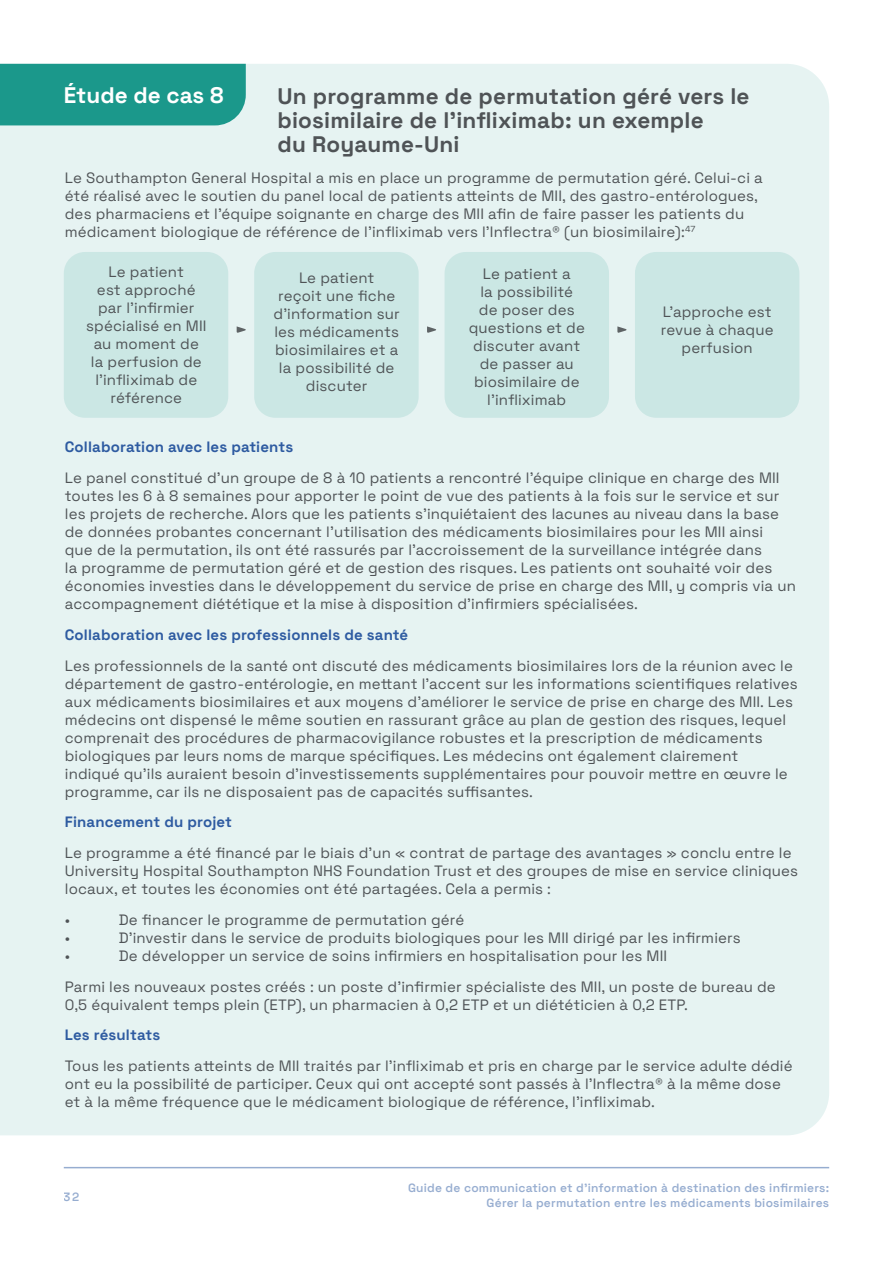
<style>
.page{position:relative;width:893px;height:1263px;background:#fff}
.page>*{position:absolute;margin:0;border:0;box-sizing:border-box;transform-origin:0 0}
.t1{font:300 22.5px/24px "Space Grotesk";letter-spacing:.01em;color:#4f5356}
.t2{font:300 22.5px "Space Grotesk";color:#fff}
.t3{font:300 15px/18px "Space Grotesk";letter-spacing:.01em;color:#4f5356}
.t4{font:300 15px "Space Grotesk";letter-spacing:.01em;color:#2e5ba1}
.t5{font:600 12px/14.4px "Space Grotesk";letter-spacing:.02em;color:#2e5ba1;text-align:right}
</style>
<div class="page">
<hr style="left:64px;top:1167px;width:765px;height:1px;background:#2e5ba1">
<div style="left:0;top:64px;width:829px;height:1071px;background:#e6f3f2"></div>
<div style="left:0;top:64px;width:246px;height:61px;background:#1b988b"></div>
<div style="left:64px;top:252px;width:164px;height:166px;background:#cbe7e4;border-radius:21px"></div>
<div style="left:254px;top:252px;width:165px;height:166px;background:#cbe7e4;border-radius:21px"></div>
<div style="left:445px;top:252px;width:164px;height:166px;background:#cbe7e4;border-radius:21px"></div>
<div style="left:635px;top:252px;width:164px;height:166px;background:#cbe7e4;border-radius:21px"></div>
<svg style="left:237px;top:326px;width:9px;height:7px"></svg>
<svg style="left:427px;top:326px;width:10px;height:7px"></svg>
<svg style="left:617px;top:326px;width:10px;height:7px"></svg>
<h1 class="t2" style="left:64px;top:78px;width:161px">Étude de cas 8</h1>
<h1 class="t1" style="left:277px;top:83px;width:474px">Un programme de permutation géré vers le biosimilaire de l’infliximab: un exemple<br>du Royaume-Uni</h1>
<p class="t3" style="left:65px;top:168px;width:699px">Le Southampton General Hospital a mis en place un programme de permutation géré. Celui-ci a été réalisé avec le soutien du panel local de patients atteints de MII, des gastro-entérologues, des pharmaciens et l’équipe soignante en charge des MII afin de faire passer les patients du médicament biologique de référence de l’infliximab vers l’Inflectra® (un biosimilaire):<sup>47</sup></p>
<p class="t3" style="left:86px;top:262px;width:122px;text-align:center">Le patient<br>est approché par l’infirmier spécialisé en MII au moment de la perfusion de l’infliximab de référence</p>
<p class="t3" style="left:274px;top:268px;width:128px;text-align:center">Le patient<br>reçoit une fiche d’information sur les médicaments biosimilaires et a la possibilité de discuter</p>
<p class="t3" style="left:469px;top:264px;width:118px;text-align:center">Le patient a<br>la possibilité<br>de poser des questions et de discuter avant de passer au biosimilaire de l’infliximab</p>
<p class="t3" style="left:661px;top:302px;width:114px;text-align:center">L’approche est revue à chaque perfusion</p>
<p class="t4" style="left:65px;top:436px;width:230px">Collaboration avec les patients</p>
<p class="t3" style="left:65px;top:468px;width:733px">Le panel constitué d’un groupe de 8 à 10 patients a rencontré l’équipe clinique en charge des MII toutes les 6 à 8 semaines pour apporter le point de vue des patients à la fois sur le service et sur les projets de recherche. Alors que les patients s’inquiétaient des lacunes au niveau dans la base de données probantes concernant l’utilisation des médicaments biosimilaires pour les MII ainsi<br>que de la permutation, ils ont été rassurés par l’accroissement de la surveillance intégrée dans<br>la programme de permutation géré et de gestion des risques. Les patients ont souhaité voir des économies investies dans le développement du service de prise en charge des MII, y compris via un accompagnement diététique et la mise à disposition d’infirmiers spécialisées.</p>
<p class="t4" style="left:65px;top:624px;width:345px">Collaboration avec les professionnels de santé</p>
<p class="t3" style="left:65px;top:655px;width:734px">Les professionnels de la santé ont discuté des médicaments biosimilaires lors de la réunion avec le département de gastro-entérologie, en mettant l’accent sur les informations scientifiques relatives aux médicaments biosimilaires et aux moyens d’améliorer le service de prise en charge des MII. Les médecins ont dispensé le même soutien en rassurant grâce au plan de gestion des risques, lequel comprenait des procédures de pharmacovigilance robustes et la prescription de médicaments biologiques par leurs noms de marque spécifiques. Les médecins ont également clairement<br>indiqué qu’ils auraient besoin d’investissements supplémentaires pour pouvoir mettre en œuvre le programme, car ils ne disposaient pas de capacités suffisantes.</p>
<p class="t4" style="left:65px;top:811px;width:169px">Financement du projet</p>
<p class="t3" style="left:65px;top:843px;width:735px">Le programme a été financé par le biais d’un « contrat de partage des avantages » conclu entre le<br>University Hospital Southampton NHS Foundation Trust et des groupes de mise en service cliniques locaux, et toutes les économies ont été partagées. Cela a permis :</p>
<p class="t3" style="left:65px;top:910px;width:7px">•</p>
<p class="t3" style="left:119px;top:910px;width:347px">De financer le programme de permutation géré</p>
<p class="t3" style="left:65px;top:928px;width:7px">•</p>
<p class="t3" style="left:119px;top:928px;width:623px">D’investir dans le service de produits biologiques pour les MII dirigé par les infirmiers</p>
<p class="t3" style="left:65px;top:946px;width:7px">•</p>
<p class="t3" style="left:65px;top:939px;width:712px;line-height:30.8px;text-indent:54px">De développer un service de soins infirmiers en hospitalisation pour les MII<br>Parmi les nouveaux postes créés : un poste d’infirmier spécialiste des MII, un poste de bureau de</p>
<p class="t3" style="left:65px;top:994px;width:624px">0,5 équivalent temps plein (ETP), un pharmacien à 0,2 ETP et un diététicien à 0,2 ETP.</p>
<p class="t4" style="left:65px;top:1024px;width:97px">Les résultats</p>
<p class="t3" style="left:65px;top:1056px;width:729px">Tous les patients atteints de MII traités par l’infliximab et pris en charge par le service adulte dédié ont eu la possibilité de participer. Ceux qui ont accepté sont passés à l’Inflectra® à la même dose et à la même fréquence que le médicament biologique de référence, l’infliximab.</p>
<p class="t5" style="left:64px;top:1189px;width:17px">32</p>
<p class="t5" style="left:408px;top:1180px;width:423px">Guide de communication et d’information à destination des infirmiers:<br>Gérer la permutation entre les médicaments biosimilaires</p>
</div>
